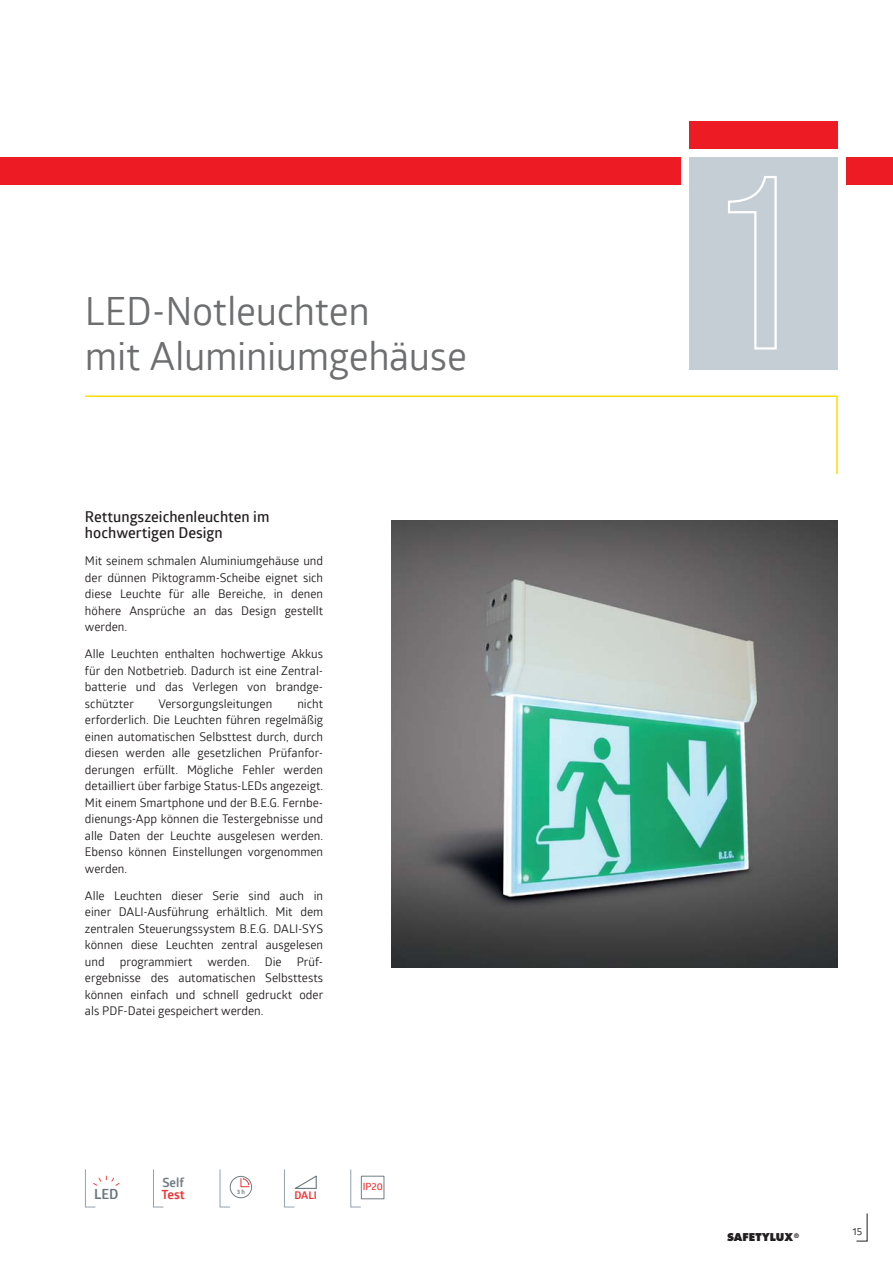
<style>
.page{position:relative;width:893px;height:1263px;background:#fff}
.page>*{position:absolute;margin:0;border:0;box-sizing:border-box;transform-origin:0 0}
.t1{font:39px/45px "Glober";letter-spacing:-.01em;color:#6d6e70}
.t2{font:600 15px/16.5px "Glober";color:#231f20}
.t3{font:700 14.1px "Glober";color:#69787e}
.t4{font:700 12.6px "Glober";color:#ee3434}
.t5{font:700 12.6px "Glober";color:#727d84}
.t6{font:12px/16.5px "Glober";color:#231f20;text-align:justify}
.t7{font:700 10.65px "Glober";color:#ee3434}
.t8{font:800 10.5px "Futura";color:#231f20}
.t9{font:10.35px "Glober";color:#231f20}
.t10{font:600 9.9px "Glober";color:#ee3434}
.t11{font:700 6.3px "Glober";color:#727d84}
</style>
<div class="page">
<img style="left:391px;top:521px;width:447px;height:446px">
<div style="left:689px;top:157px;width:149px;height:213px;background:#c4ced4"></div>
<div style="left:0;top:157px;width:680px;height:28px;background:#ed1c24"></div>
<div style="left:689px;top:121px;width:149px;height:28px;background:#ed1c24"></div>
<div style="left:846px;top:157px;width:47px;height:28px;background:#ed1c24"></div>
<svg style="left:85px;top:395px;width:753px;height:80px"></svg>
<svg style="left:85px;top:1169px;width:35px;height:39px"></svg>
<svg style="left:153px;top:1169px;width:11px;height:39px"></svg>
<svg style="left:219px;top:1169px;width:12px;height:39px"></svg>
<div style="left:230px;top:1176px;width:22px;height:22px;border:1px solid #727d84;border-radius:50%"></div>
<svg style="left:240px;top:1178px;width:10px;height:10px"></svg>
<svg style="left:284px;top:1169px;width:33px;height:39px"></svg>
<svg style="left:350px;top:1169px;width:12px;height:39px"></svg>
<div style="left:361px;top:1176px;width:23px;height:23px;border:1px solid #727d84"></div>
<svg style="left:856px;top:1213px;width:12px;height:29px"></svg>
<h1 class="t1" style="left:85px;top:287px;width:384px">LED-Notleuchten<br>mit Aluminiumgehäuse</h1>
<p class="t2" style="left:85px;top:507px;width:186px">Rettungszeichenleuchten im hochwertigen Design</p>
<p class="t6" style="left:85px;top:552px;width:240px">Mit seinem schmalen Aluminiumgehäuse und der dünnen Piktogramm-Scheibe eignet sich diese Leuchte für alle Bereiche, in denen höhere Ansprüche an das Design gestellt werden.</p>
<p class="t6" style="left:85px;top:645px;width:240px">Alle Leuchten enthalten hochwertige Akkus für den Notbetrieb. Dadurch ist eine Zentral&shy;batterie und das Verlegen von brandge&shy;schützter</p>
<p class="t6" style="left:85px;top:695px;width:240px;text-indent:212px">nicht erforderlich. Die Leuchten führen regelmäßig einen automatischen Selbsttest durch, durch diesen werden alle gesetzlichen Prüfanfor&shy;derungen erfüllt. Mögliche Fehler werden detailliert über farbige Status-LEDs angezeigt.<br>Mit einem Smartphone und der B.E.G. Fernbe&shy;dienungs-App können die Testergebnisse und alle Daten der Leuchte ausgelesen werden.<br>Ebenso können Einstellungen vorgenommen werden.</p>
<p class="t6" style="left:85px;top:887px;width:240px">Alle Leuchten dieser Serie sind auch in einer DALI-Ausführung erhältlich. Mit dem zentralen Steuerungssystem B.E.G. DALI-SYS können diese Leuchten zentral ausgelesen und</p>
<p class="t6" style="left:159px;top:695px;width:115px">Versorgungsleitungen</p>
<p class="t6" style="left:85px;top:953px;width:240px;text-indent:212px">Prüf&shy;ergebnisse des automatischen Selbsttests können einfach und schnell gedruckt oder als PDF-Datei gespeichert werden.</p>
<p class="t6" style="left:120px;top:953px;width:131px">programmiert werden.</p>
<p class="t6" style="left:265px;top:953px;width:18px">Die</p>
<p class="t5" style="left:162px;top:1174px;width:23px">Self</p>
<p class="t3" style="left:94px;top:1184px;width:26px">LED</p>
<p class="t4" style="left:162px;top:1186px;width:25px">Test</p>
<p class="t11" style="left:237px;top:1188px;width:10px">3 h</p>
<p class="t7" style="left:294px;top:1188px;width:24px">DALI</p>
<p class="t10" style="left:363px;top:1180px;width:22px">IP20</p>
<p class="t8" style="left:727px;top:1233px;width:73px">SAFETYLUX<sup>®</sup></p>
<p class="t9" style="left:852px;top:1224px;width:11px">15</p>
</div>
